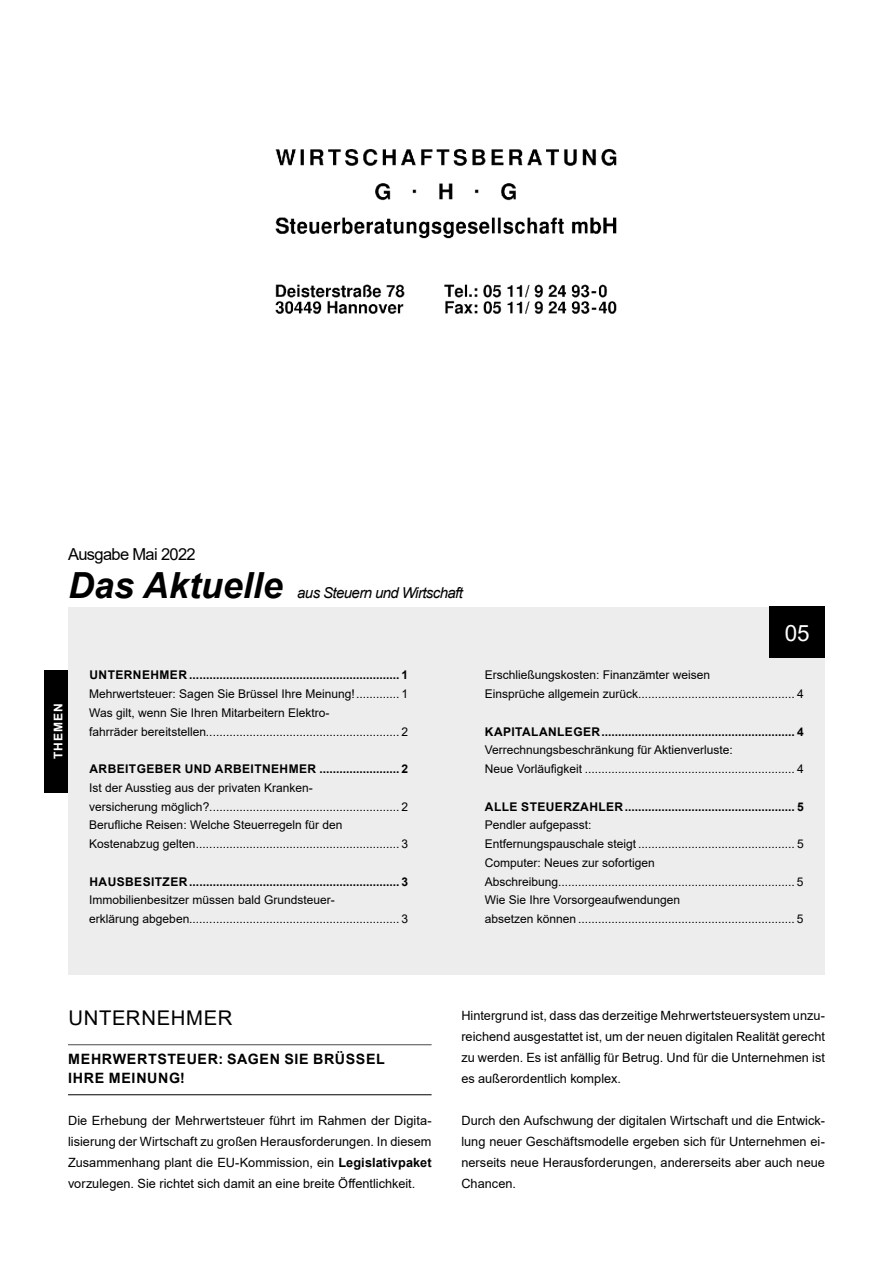
<style>
.page{position:relative;width:893px;height:1263px;background:#fff}
.page>*{position:absolute;margin:0;border:0;box-sizing:border-box;transform-origin:0 0}
.t1{font:italic 700 36px "Arial";color:#000}
.t2{font:22.5px "Arial";color:#fff}
.t3{font:20.25px "Arial";letter-spacing:.035em;color:#000}
.t4{font:16.5px "Arial";letter-spacing:-.04em;color:#000}
.t5{font:italic 15px "Arial";letter-spacing:-.04em;color:#000}
.t6{font:700 14.25px/19.5px "Arial";letter-spacing:.045em;color:#000}
.t7{font:12.75px/21px "Arial";color:#000;text-align:justify}
.t8{font:12px/18.8px "Arial";color:#000}
.t9{font:700 12px "Arial";letter-spacing:.035em;color:#000}
.t10{font:700 12px "Arial";letter-spacing:.085em;color:#fff}
.s1{font-weight:700}
</style>
<div class="page">
<img style="left:44px;top:149px;width:781px;height:947px">
<div style="left:68px;top:607px;width:757px;height:367px;background:#ededed"></div>
<hr style="left:68px;top:1044px;width:364px;height:1px;background:#4a4a49">
<hr style="left:68px;top:1094px;width:364px;height:1px;background:#000">
<div style="left:770px;top:607px;width:55px;height:51px;background:#000"></div>
<div style="left:45px;top:670px;width:23px;height:122px;background:#000"></div>
<h3 class="t4" style="left:68px;top:543px;width:129px">Ausgabe Mai 2022</h3>
<h1 class="t1" style="left:68px;top:561px;width:216px">Das Aktuelle</h1>
<p class="t5" style="left:297px;top:583px;width:167px">aus Steuern und Wirtschaft</p>
<p class="t10" style="left:50px;top:759px;width:57px;rotate:-90deg">THEMEN</p>
<p class="t9" style="left:90px;top:667px;width:320px">UNTERNEHMER ............................................................... 1</p>
<p class="t8" style="left:89px;top:684px;width:320px">Mehrwertsteuer: Sagen Sie Brüssel Ihre Meinung!............. 1<br>Was gilt, wenn Sie Ihren Mitarbeitern Elektro-<br>fahrräder bereitstellen.......................................................... 2</p>
<p class="t9" style="left:90px;top:760px;width:320px">ARBEITGEBER UND ARBEITNEHMER ........................ 2</p>
<p class="t8" style="left:89px;top:778px;width:320px">Ist der Ausstieg aus der privaten Kranken-<br>versicherung möglich?......................................................... 2<br>Berufliche Reisen: Welche Steuerregeln für den Kostenabzug gelten............................................................. 3</p>
<p class="t9" style="left:89px;top:873px;width:320px">HAUSBESITZER ............................................................... 3</p>
<p class="t8" style="left:89px;top:891px;width:320px">Immobilienbesitzer müssen bald Grundsteuer-<br>erklärung abgeben............................................................... 3</p>
<h2 class="t2" style="left:785px;top:617px;width:27px">05</h2>
<p class="t8" style="left:485px;top:666px;width:320px">Erschließungskosten: Finanzämter weisen<br>Einsprüche allgemein zurück............................................... 4</p>
<p class="t9" style="left:485px;top:723px;width:320px">KAPITALANLEGER.......................................................... 4</p>
<p class="t8" style="left:485px;top:741px;width:320px">Verrechnungsbeschränkung für Aktienverluste:<br>Neue Vorläufigkeit ............................................................... 4</p>
<p class="t9" style="left:485px;top:798px;width:320px">ALLE STEUERZAHLER................................................... 5</p>
<p class="t8" style="left:485px;top:816px;width:320px">Pendler aufgepasst:<br>Entfernungspauschale steigt ............................................... 5<br>Computer: Neues zur sofortigen Abschreibung....................................................................... 5<br>Wie Sie Ihre Vorsorgeaufwendungen<br>absetzen können ................................................................. 5</p>
<h3 class="t3" style="left:68px;top:1004px;width:166px">UNTERNEHMER</h3>
<p class="t6" style="left:68px;top:1049px;width:318px">MEHRWERTSTEUER: SAGEN SIE BRÜSSEL<br>IHRE MEINUNG!</p>
<p class="t7" style="left:68px;top:1110px;width:365px">Die Erhebung der Mehrwertsteuer führt im Rahmen der Digita&shy;lisierung der Wirtschaft zu großen Herausforderungen. In diesem Zusammenhang plant die EU-Kommission, ein <span class="s1">Legislativpaket </span>vorzulegen. Sie richtet sich damit an eine breite Öffentlichkeit.</p>
<p class="t7" style="left:461px;top:1005px;width:365px">Hintergrund ist, dass das derzeitige Mehrwertsteuersystem unzu&shy;reichend ausgestattet ist, um der neuen digitalen Realität gerecht zu werden. Es ist anfällig für Betrug. Und für die Unternehmen ist es außerordentlich komplex.</p>
<p class="t7" style="left:461px;top:1110px;width:365px">Durch den Aufschwung der digitalen Wirtschaft und die Entwick&shy;lung neuer Geschäftsmodelle ergeben sich für Unternehmen ei&shy;nerseits neue Herausforderungen, andererseits aber auch neue Chancen.</p>
</div>
